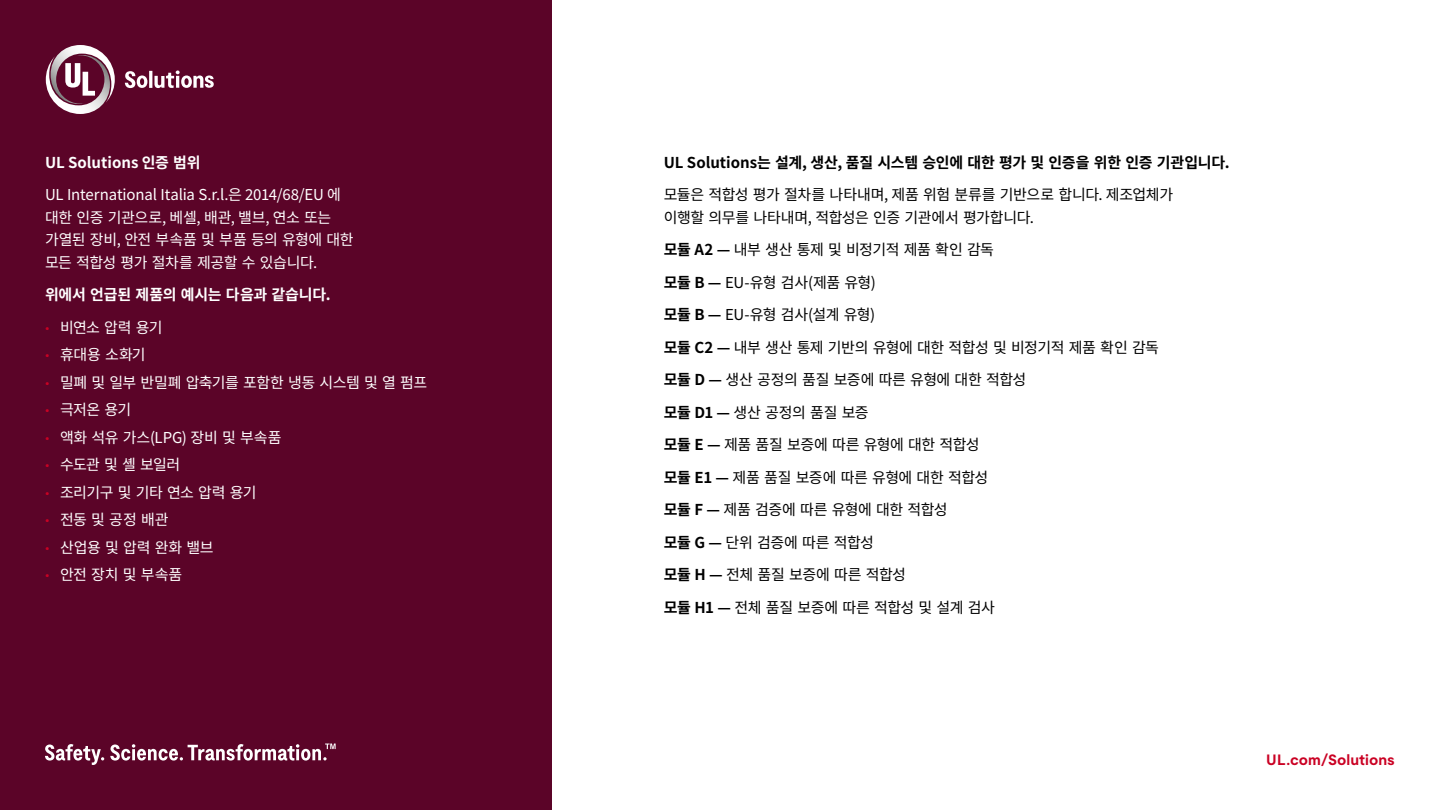
<style>
.page{position:relative;width:1440px;height:810px;background:#fff}
.page>*{position:absolute;margin:0;border:0;box-sizing:border-box;transform-origin:0 0}
.t1{font:15px/32.5px "Noto Sans CJ Kkr";letter-spacing:-.03em;color:#000}
.t2{font:15px/22.5px "Noto Sans CJ Kkr";letter-spacing:-.025em;color:#fff}
.t3{font:700 15px "Noto Sans CJ Kkr";letter-spacing:-.01em;color:#000}
.t4{font:700 15px "Noto Sans CJ Kkr";letter-spacing:-.005em;color:#fff}
.t5{font:15px "Noto Sans CJ Kkr";letter-spacing:-.005em;color:#fff}
.t6{font:700 15px "UL Moderat";letter-spacing:.005em;color:#ca0123}
.s1{font-family:"UL Moderat";color:#ca0123}
.s2{font-weight:700}
</style>
<div class="page">
<div style="left:0;top:0;width:551px;height:810px;background:#5b0428"></div>
<svg style="left:45px;top:744px;width:291px;height:21px"></svg>
<svg style="left:46px;top:45px;width:168px;height:69px"></svg>
<p class="t4" style="left:45px;top:154px;width:157px">UL Solutions 인증 범위</p>
<p class="t2" style="left:45px;top:184px;width:310px">UL International Italia S.r.l.은 2014/68/EU 에 대한 인증 기관으로, 베셀, 배관, 밸브, 연소 또는 가열된 장비, 안전 부속품 및 부품 등의 유형에 대한 모든 적합성 평가 절차를 제공할 수 있습니다.</p>
<p class="t4" style="left:45px;top:286px;width:287px">위에서 언급된 제품의 예시는 다음과 같습니다.</p>
<p class="t2" style="left:45px;top:316px;width:119px"><span class="s1">•</span> 비연소 압력 용기</p>
<p class="t2" style="left:45px;top:344px;width:102px"><span class="s1">•</span> 휴대용 소화기</p>
<p class="t2" style="left:45px;top:371px;width:384px"><span class="s1">•</span> 밀폐 및 일부 반밀폐 압축기를 포함한 냉동 시스템 및 열 펌프</p>
<p class="t2" style="left:45px;top:399px;width:88px"><span class="s1">•</span> 극저온 용기</p>
<p class="t5" style="left:45px;top:429px;width:238px"><span class="s1">•</span> 액화 석유 가스(LPG) 장비 및 부속품</p>
<p class="t2" style="left:45px;top:454px;width:137px"><span class="s1">•</span> 수도관 및 셸 보일러</p>
<p class="t2" style="left:45px;top:481px;width:213px"><span class="s1">•</span> 조리기구 및 기타 연소 압력 용기</p>
<p class="t2" style="left:45px;top:509px;width:125px"><span class="s1">•</span> 전동 및 공정 배관</p>
<p class="t2" style="left:45px;top:536px;width:170px"><span class="s1">•</span> 산업용 및 압력 완화 밸브</p>
<p class="t2" style="left:45px;top:564px;width:139px"><span class="s1">•</span> 안전 장치 및 부속품</p>
<p class="t3" style="left:664px;top:154px;width:567px">UL Solutions는 설계, 생산, 품질 시스템 승인에 대한 평가 및 인증을 위한 인증 기관입니다.</p>
<p class="t1" style="left:664px;top:184px;width:511px;line-height:22.5px">모듈은 적합성 평가 절차를 나타내며, 제품 위험 분류를 기반으로 합니다. 제조업체가 이행할 의무를 나타내며, 적합성은 인증 기관에서 평가합니다.</p>
<p class="t1" style="left:664px;top:234px;width:497px"><span class="s2">모듈 A2 —</span> 내부 생산 통제 및 비정기적 제품 확인 감독<br><span class="s2">모듈 B —</span> EU-유형 검사(제품 유형)<br><span class="s2">모듈 B —</span> EU-유형 검사(설계 유형)<br><span class="s2">모듈 C2 —</span> 내부 생산 통제 기반의 유형에 대한 적합성 및 비정기적 제품 확인 감독 <span class="s2">모듈 D —</span> 생산 공정의 품질 보증에 따른 유형에 대한 적합성<br><span class="s2">모듈 D1 —</span> 생산 공정의 품질 보증<br><span class="s2">모듈 E —</span> 제품 품질 보증에 따른 유형에 대한 적합성<br><span class="s2">모듈 E1 —</span> 제품 품질 보증에 따른 유형에 대한 적합성<br><span class="s2">모듈 F —</span> 제품 검증에 따른 유형에 대한 적합성<br><span class="s2">모듈 G —</span> 단위 검증에 따른 적합성<br><span class="s2">모듈 H —</span> 전체 품질 보증에 따른 적합성<br><span class="s2">모듈 H1 —</span> 전체 품질 보증에 따른 적합성 및 설계 검사</p>
<p class="t6" style="left:1266px;top:748px;width:130px">UL.com/Solutions</p>
</div>
